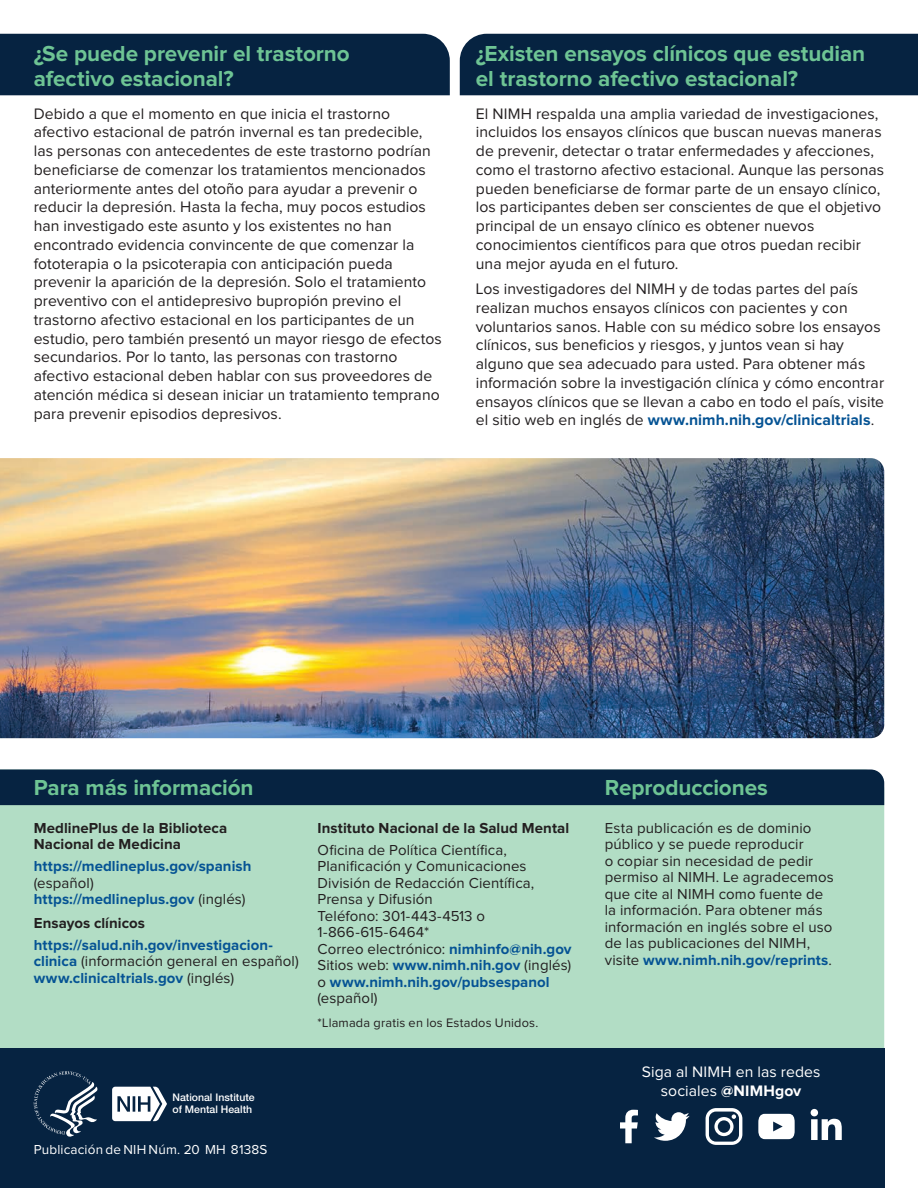
<style>
.page{position:relative;width:918px;height:1188px;background:#fff}
.page>*{position:absolute;margin:0;border:0;box-sizing:border-box;transform-origin:0 0}
.t1{font:700 22.5px/25.5px "Proxima Nova";letter-spacing:-.005em;color:#6ec494}
.t2{font:15.75px/18.8px "Proxima Nova";letter-spacing:.005em;color:#231f20}
.t3{font:15.75px/18.8px "Proxima Nova";letter-spacing:.005em;color:#fff;text-align:center}
.t4{font:15px/16.5px "Proxima Nova";letter-spacing:.005em;color:#231f20}
.t5{font:700 15px/16.5px "Proxima Nova";letter-spacing:.005em;color:#055394}
.t6{font:700 15px/16.5px "Proxima Nova";letter-spacing:.005em;color:#231f20}
.t7{font:13.5px "Proxima Nova";letter-spacing:.015em;color:#fff}
.t8{font:12.75px "Proxima Nova";letter-spacing:.015em;color:#231f20}
.t9{font:500 10.5px/12.6px "Helvetica Neue LT Std";color:#fff}
.s1{font-weight:700;color:#055394}
.s2{font-weight:400;color:#231f20}
.s3{font-weight:700}
</style>
<div class="page">
<div style="left:0;top:805px;width:884px;height:243px;background:#b2ddc5"></div>
<div style="left:0;top:1048px;width:884px;height:140px;background:#062341"></div>
<div style="left:0;top:769px;width:884px;height:36px;background:#062341"></div>
<div style="left:0;top:34px;width:450px;height:61px;background:#062341"></div>
<div style="left:460px;top:34px;width:458px;height:61px;background:#062341"></div>
<img style="left:0;top:458px;width:884px;height:280px">
<svg style="left:34px;top:1071px;width:64px;height:66px"></svg>
<svg style="left:112px;top:1087px;width:55px;height:34px"></svg>
<svg style="left:620px;top:1110px;width:18px;height:33px"></svg>
<svg style="left:654px;top:1112px;width:36px;height:29px"></svg>
<svg style="left:706px;top:1108px;width:36px;height:37px"></svg>
<svg style="left:758px;top:1114px;width:37px;height:25px"></svg>
<svg style="left:811px;top:1109px;width:31px;height:31px"></svg>
<h1 class="t1" style="left:34px;top:42px;width:317px">¿Se puede prevenir el trastorno afectivo estacional?</h1>
<p class="t2" style="left:34px;top:105px;width:409px">Debido a que el momento en que inicia el trastorno afectivo estacional de patrón invernal es tan predecible, las personas con antecedentes de este trastorno podrían benefciarse de comenzar los tratamientos mencionados anteriormente antes del otoño para ayudar a prevenir o reducir la depresión. Hasta la fecha, muy pocos estudios han investigado este asunto y los existentes no han encontrado evidencia convincente de que comenzar la fototerapia o la psicoterapia con anticipación pueda prevenir la aparición de la depresión. Solo el tratamiento preventivo con el antidepresivo bupropión previno el trastorno afectivo estacional en los participantes de un estudio, pero también presentó un mayor riesgo de efectos secundarios. Por lo tanto, las personas con trastorno afectivo estacional deben hablar con sus proveedores de atención médica si desean iniciar un tratamiento temprano para prevenir episodios depresivos.</p>
<h1 class="t1" style="left:476px;top:42px;width:391px">¿Existen ensayos clínicos que estudian el trastorno afectivo estacional?</h1>
<p class="t2" style="left:476px;top:105px;width:410px">El NIMH respalda una amplia variedad de investigaciones, incluidos los ensayos clínicos que buscan nuevas maneras de prevenir, detectar o tratar enfermedades y afecciones, como el trastorno afectivo estacional. Aunque las personas pueden benefciarse de formar parte de un ensayo clínico, los participantes deben ser conscientes de que el objetivo principal de un ensayo clínico es obtener nuevos conocimientos científcos para que otros puedan recibir una mejor ayuda en el futuro.</p>
<p class="t2" style="left:476px;top:280px;width:410px">Los investigadores del NIMH y de todas partes del país realizan muchos ensayos clínicos con pacientes y con voluntarios sanos. Hable con su médico sobre los ensayos clínicos, sus benefcios y riesgos, y juntos vean si hay alguno que sea adecuado para usted. Para obtener más información sobre la investigación clínica y cómo encontrar ensayos clínicos que se llevan a cabo en todo el país, visite el sitio web en inglés de <span class="s1">www.nimh.nih.gov/clinicaltrials</span>.</p>
<h1 class="t1" style="left:34px;top:776px;width:221px">Para más información</h1>
<p class="t6" style="left:34px;top:820px;width:195px">MedlinePlus de la Biblioteca<br>Nacional de Medicina</p>
<p class="t5" style="left:34px;top:859px;width:219px">https://medlineplus.gov/spanish</p>
<p class="t5" style="left:34px;top:875px;width:213px"><span class="s2">(español) </span>https://medlineplus.gov <span class="s2">(inglés)</span></p>
<p class="t6" style="left:34px;top:915px;width:113px">Ensayos clínicos</p>
<p class="t5" style="left:34px;top:937px;width:267px">https://salud.nih.gov/investigacion&shy;clinica <span class="s2">(información general en español) </span>www.clinicaltrials.gov <span class="s2">(inglés)</span></p>
<p class="t6" style="left:318px;top:820px;width:253px">Instituto Nacional de la Salud Mental</p>
<p class="t4" style="left:318px;top:842px;width:218px">Ofcina de Política Científca,<br>Planifcación y Comunicaciones<br>División de Redacción Científca,<br>Prensa y Difusión<br>Teléfono: 301-443-4513 o<br>1-866-615-6464*</p>
<p class="t5" style="left:317px;top:941px;width:256px"><span class="s2">Correo electrónico:</span> nimhinfo@nih.gov<br><span class="s2">Sitios web:</span> www.nimh.nih.gov <span class="s2">(inglés) o</span> www.nimh.nih.gov/pubsespanol <span class="s2">(español)</span></p>
<p class="t8" style="left:318px;top:1017px;width:222px">*Llamada gratis en los Estados Unidos.</p>
<p class="t9" style="left:172px;top:1091px;width:84px">National Institute of Mental Health</p>
<p class="t7" style="left:34px;top:1144px;width:235px">Publicación de NIH Núm. 20 MH 8138S</p>
<h1 class="t1" style="left:605px;top:776px;width:165px">Reproducciones</h1>
<p class="t4" style="left:605px;top:820px;width:230px">Esta publicación es de dominio público y se puede reproducir<br>o copiar sin necesidad de pedir permiso al NIMH. Le agradecemos que cite al NIMH como fuente de la información. Para obtener más información en inglés sobre el uso de las publicaciones del NIMH, visite <span class="s1">www.nimh.nih.gov/reprints</span>.</p>
<p class="t3" style="left:642px;top:1063px;width:180px">Siga al NIMH en las redes sociales <span class="s3">@NIMHgov</span></p>
</div>
